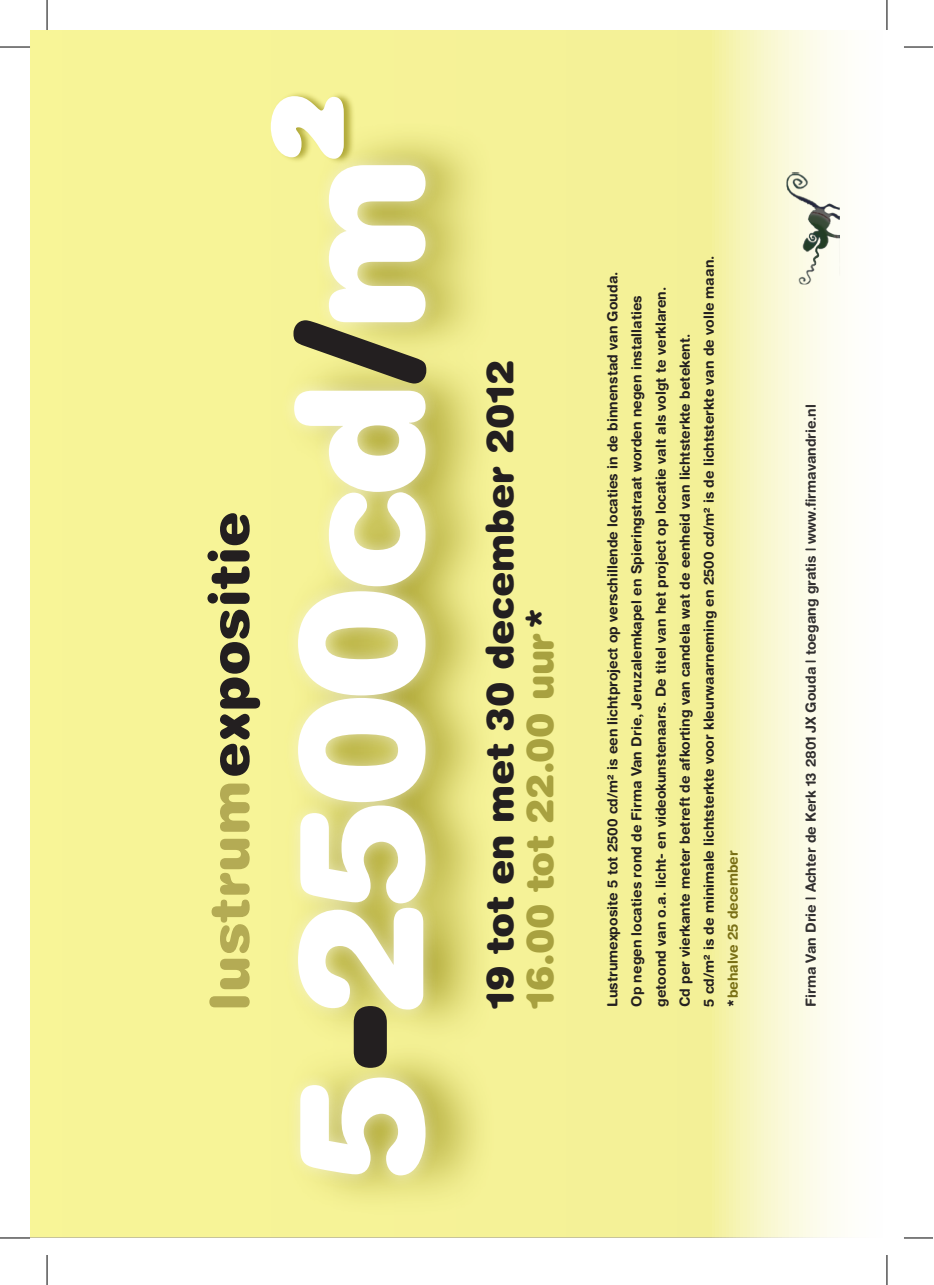
<style>
.page{position:relative;width:934px;height:1285px;background:#fff}
.page>*{position:absolute;margin:0;border:0;box-sizing:border-box;transform-origin:0 0}
.t1{font:900 176px "Helvetica Rounded LT Std";letter-spacing:-.075em;color:#fff}
.t2{font:900 176px "Helvetica Rounded";color:#231f20}
.t3{font:900 176px "Helvetica Rounded LT Std";color:#231f20}
.t4{font:700 96px "Blur";color:#fff;scale:1.25 1}
.t5{font:900 54px "Helvetica Rounded LT Std";letter-spacing:.025em;color:#231f20}
.t6{font:900 38px/40px "Helvetica Rounded LT Std";letter-spacing:-.01em;color:#231f20}
.t7{font:700 14px/24px "Helvetica Rounded LT Std";color:#231f20}
.t8{font:700 14px "Helvetica Rounded LT Std";color:#312f30}
.s1{color:#b4ab54}
.s2{color:#a8a140}
.s3{font-weight:900}
.s4{color:#796f15}
</style>
<div class="page">
<div style="left:279px;top:120px;width:217px;height:1097px;background:#988f17;opacity:.88"></div>
<div style="left:279px;top:149px;width:161px;height:1041px;background:#fff;opacity:.55"></div>
<div style="left:270px;top:90px;width:86px;height:75px;background:#988f17;opacity:.72"></div>
<img style="left:786px;top:171px;width:54px;height:114px">
<hr style="left:0;top:47px;width:30px;height:1px;background:#000">
<svg style="left:904px;top:47px;width:28px;height:1px"></svg>
<hr style="left:0;top:1237px;width:30px;height:1px;background:#000">
<svg style="left:904px;top:1237px;width:28px;height:1px"></svg>
<svg style="left:47px;top:1px;width:1px;height:29px"></svg>
<hr style="left:47px;top:1255px;width:1px;height:30px;background:#000">
<svg style="left:886px;top:1px;width:1px;height:29px"></svg>
<hr style="left:886px;top:1255px;width:1px;height:30px;background:#000">
<svg style="left:805px;top:499px;width:10px;height:8px"></svg>
<h3 class="t5" style="left:195px;top:1010px;width:500px;rotate:-90deg"><span class="s1">lustrum</span>expositie</h3>
<h2 class="t4" style="left:238px;top:160px;width:55px;rotate:-90deg">2</h2>
<h1 class="t1" style="left:247px;top:1185px;width:1031px;rotate:-90deg">5 2500cd m</h1>
<h1 class="t2" style="left:247px;top:386px;width:70px;rotate:-90deg">/</h1>
<h1 class="t3" style="left:244px;top:1071px;width:70px;rotate:-90deg">-</h1>
<h3 class="t6" style="left:478px;top:1010px;width:652px;rotate:-90deg">19 tot en met 30 december 2012<br><span class="s2">16.00 tot 22.00 uur</span>*</h3>
<p class="t7" style="left:600px;top:1007px;width:752px;rotate:-90deg">Lustrumexposite 5 tot 2500 cd/m² is een lichtproject op verschillende locaties in de binnenstad van Gouda.<br>Op negen locaties rond de Firma Van Drie, Jeruzalemkapel en Spieringstraat worden negen installaties getoond van o.a. licht- en videokunstenaars. De titel van het project op locatie valt als volgt te verklaren.<br>Cd per vierkante meter betreft de afkorting van candela wat de eenheid van lichtsterkte betekent.<br>5 cd/m² is de minimale lichtsterkte voor kleurwaarneming en 2500 cd/m² is de lichtsterkte van de volle maan. <span class="s3">*</span><span class="s4">behalve 25 december</span></p>
<p class="t8" style="left:802px;top:1007px;width:604px;rotate:-90deg">Firma Van Drie | Achter de Kerk 13 2801 JX Gouda | toegang gratis | www. rmavandrie.nl</p>
</div>
